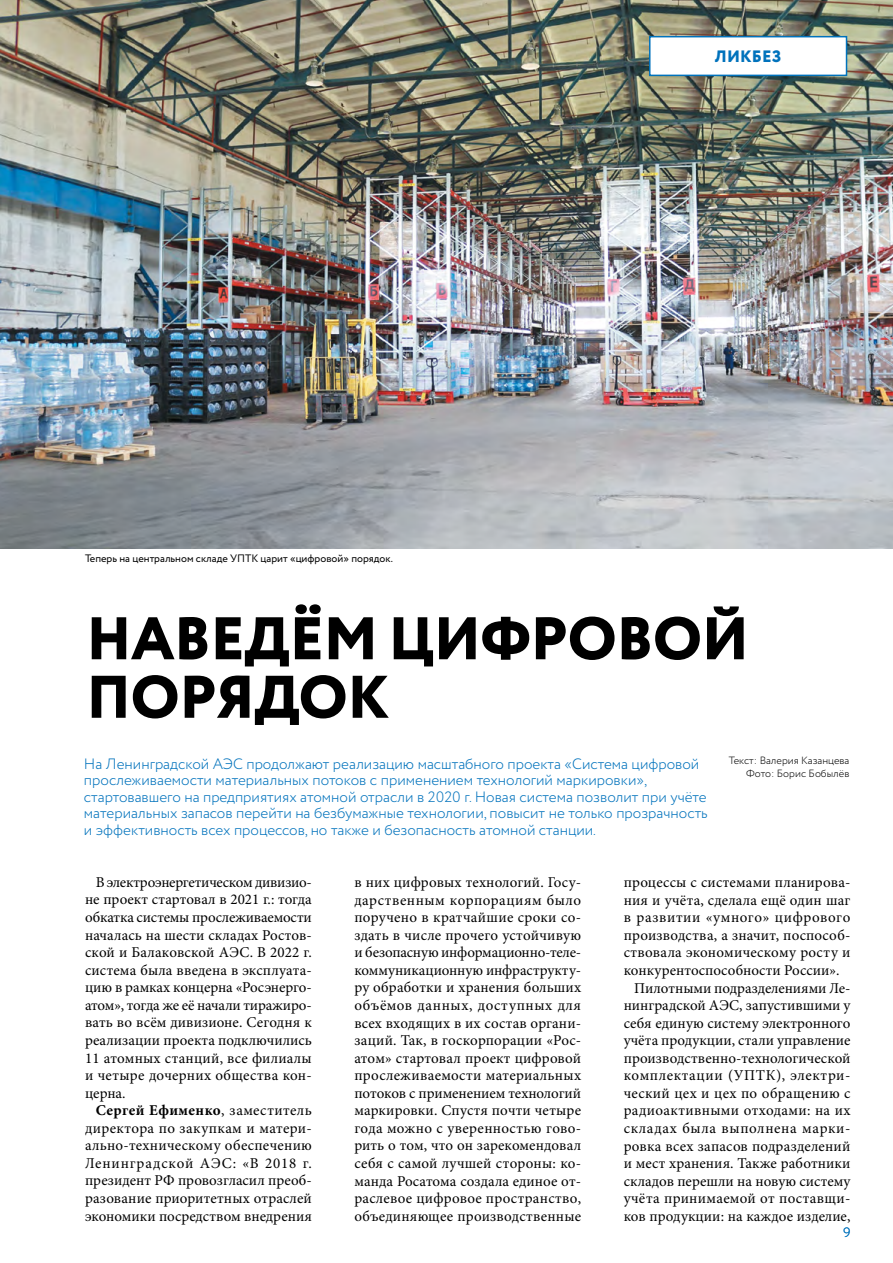
<style>
.page{position:relative;width:893px;height:1263px;background:#fff}
.page>*{position:absolute;margin:0;border:0;box-sizing:border-box;transform-origin:0 0}
.t1{font:800 60px/58.5px "Circe";letter-spacing:-.01em;color:#000}
.t2{font:800 16.5px "Circe";letter-spacing:.01em;color:#0072bc}
.t3{font:15px/17.5px "Minion Pro";letter-spacing:.01em;color:#000;text-align:justify}
.t4{font:300 15px/16.5px "Circe";color:#0072bc}
.t5{font:15px "Minion Pro";letter-spacing:.04em;color:#000}
.t6{font:300 13.5px "Circe";color:#0072bc}
.t7{font:10.5px "Circe";color:#000}
.t8{font:300 10.5px/12.6px "Circe";color:#000;text-align:right}
.s1{font-weight:700}
</style>
<div class="page">
<img style="left:0;top:0;width:893px;height:548px">
<div style="left:650px;top:37px;width:196px;height:38px;background:#fff"></div>
<div style="left:649px;top:36px;width:198px;height:40px;border:2px solid #0072bc"></div>
<p class="t7" style="left:85px;top:551px;width:309px">Теперь на центральном складе УПТК царит «цифровой» порядок.</p>
<p class="t2" style="left:715px;top:45px;width:68px">ЛИКБЕЗ</p>
<h1 class="t1" style="left:86px;top:613px;width:664px">НАВЕДЁМ ЦИФРОВОЙ<br>ПОРЯДОК</h1>
<p class="t4" style="left:84px;top:755px;width:625px">На Ленинградской АЭС продолжают реализацию масштабного проекта «Система цифровой прослеживаемости материальных потоков с применением технологий маркировки», стартовавшего на предприятиях атомной отрасли в 2020 г. Новая система позволит при учёте материальных запасов перейти на безбумажные технологии, повысит не только прозрачность и эффективность всех процессов, но также и безопасность атомной станции.</p>
<p class="t8" style="left:729px;top:754px;width:122px">Текст: Валерия Казанцева<br>Фото: Борис Бобылёв</p>
<p class="t3" style="left:85px;top:873px;width:228px;text-indent:11px">В электроэнергетическом дивизио&shy;не проект стартовал в 2021 г.: тогда обкатка системы прослеживаемости началась на шести складах Ростов&shy;ской и Балаковской АЭС. В 2022 г. система была введена в эксплуата&shy;цию в рамках концерна «Росэнерго&shy;атом», тогда же её начали тиражиро&shy;вать во всём дивизионе. Сегодня к реализации проекта подключились 11 атомных станций, все филиалы и четыре дочерних общества кон&shy;церна.</p>
<p class="t3" style="left:85px;top:1102px;width:228px;text-indent:11px"><span class="s1">Сергей Ефименко</span>, заместитель директора по закупкам и матери&shy;ально-техническому обеспечению Ленинградской АЭС: «В 2018 г. президент РФ провозгласил преоб&shy;разование приоритетных отраслей экономики посредством внедрения</p>
<p class="t3" style="left:354px;top:873px;width:228px">в них цифровых технологий. Госу&shy;дарственным корпорациям было поручено в кратчайшие сроки со&shy;здать в числе прочего устойчивую и безопасную информационно-теле&shy;коммуникационную инфраструкту&shy;ру обработки и хранения больших объёмов данных, доступных для всех входящих в их состав органи&shy;заций. Так, в госкорпорации «Рос&shy;атом» стартовал проект цифровой прослеживаемости материальных потоков с применением технологий маркировки. Спустя почти четыре года можно с уверенностью гово&shy;рить о том, что он зарекомендовал себя с самой лучшей стороны: ко&shy;манда Росатома создала единое от&shy;раслевое цифровое пространство, объединяющее производственные</p>
<p class="t3" style="left:624px;top:873px;width:228px">процессы с системами планирова-</p>
<p class="t3" style="left:624px;top:891px;width:228px">ния и учёта, сделала ещё один шаг</p>
<p class="t5" style="left:624px;top:907px;width:228px">в развитии «умного» цифрового</p>
<p class="t3" style="left:624px;top:926px;width:228px">производства, а значит, поспособ-</p>
<p class="t3" style="left:624px;top:944px;width:228px">ствовала экономическому росту и</p>
<p class="t3" style="left:624px;top:961px;width:217px">конкурентоспособности России».</p>
<p class="t3" style="left:634px;top:979px;width:218px">Пилотными подразделениями Ле-</p>
<p class="t3" style="left:624px;top:996px;width:228px">нинградской АЭС, запустившими у</p>
<p class="t3" style="left:624px;top:1014px;width:228px">себя единую систему электронного</p>
<p class="t3" style="left:624px;top:1032px;width:228px">учёта продукции, стали управление</p>
<p class="t3" style="left:624px;top:1049px;width:228px">производственно-технологической</p>
<p class="t5" style="left:624px;top:1065px;width:228px">комплектации (УПТК), электри-</p>
<p class="t3" style="left:624px;top:1084px;width:228px">ческий цех и цех по обращению с</p>
<p class="t3" style="left:624px;top:1102px;width:228px">радиоактивными отходами: на их</p>
<p class="t5" style="left:624px;top:1118px;width:228px">складах была выполнена марки-</p>
<p class="t3" style="left:624px;top:1137px;width:228px">ровка всех запасов подразделений</p>
<p class="t3" style="left:624px;top:1155px;width:228px">и мест хранения. Также работники</p>
<p class="t3" style="left:624px;top:1172px;width:228px">складов перешли на новую систему</p>
<p class="t3" style="left:624px;top:1190px;width:228px">учёта принимаемой от поставщи-</p>
<p class="t3" style="left:624px;top:1207px;width:228px">ков продукции: на каждое изделие,</p>
<p class="t6" style="left:843px;top:1224px;width:9px">9</p>
</div>
